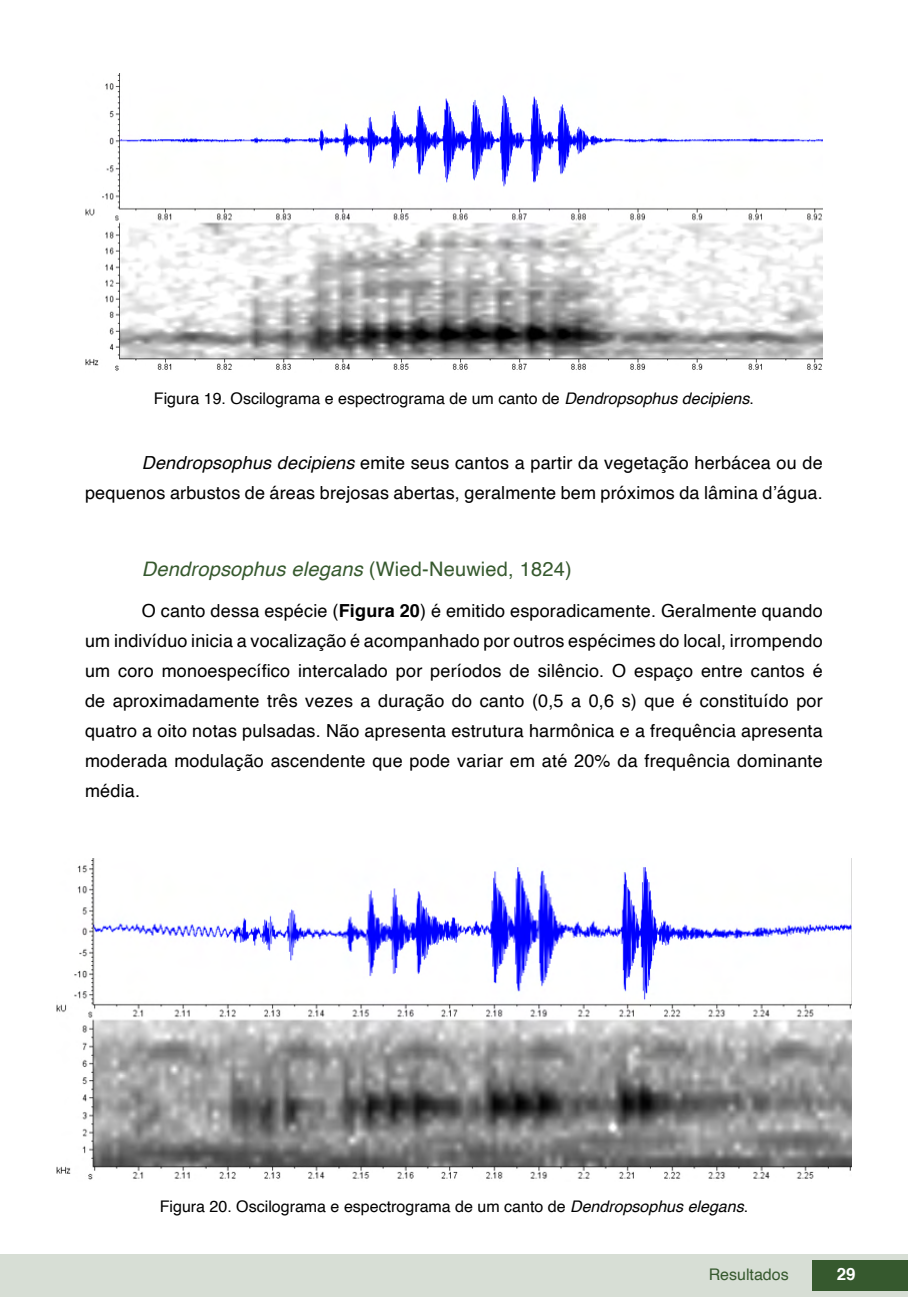
<style>
.page{position:relative;width:908px;height:1304px;background:#fff}
.page>*{position:absolute;margin:0;border:0;box-sizing:border-box;transform-origin:0 0}
.tit_3{font:italic 20px "Helvetica";letter-spacing:.01em;color:#36592e}
.txt{font:18px/30px "Helvetica";letter-spacing:.01em;color:#000;text-align:right}
.t1{font:700 16.8px "Helvetica";color:#fff}
.imagens_graf_tab{font:16px "Helvetica";color:#000}
.t2{font:16px "Helvetica";color:#36592e}
.s1{font-style:italic}
.s2{font-style:normal}
.s3{font-weight:700}
</style>
<div class="page">
<div style="left:0;top:1254px;width:906px;height:43px;background:#d7ded5"></div>
<div style="left:812px;top:1261px;width:95px;height:30px;background:#36592e"></div>
<img style="left:85px;top:74px;width:737px;height:297px">
<img style="left:57px;top:859px;width:793px;height:321px">
<p class="imagens_graf_tab" style="left:154px;top:386px;width:601px">Figura 19. Oscilograma e espectrograma de um canto de <span class="s1">Dendropsophus decipiens</span>.</p>
<p class="txt" style="left:85px;top:448px;width:738px"><span class="s1">Dendropsophus decipiens</span> emite seus cantos a partir da vegetação herbácea ou de pequenos arbustos de áreas brejosas abertas, geralmente bem próximos da lâmina d’água.</p>
<p class="tit_3" style="left:142px;top:553px;width:431px">Dendropsophus elegans <span class="s2">(Wied-Neuwied, 1824)</span></p>
<p class="txt" style="left:85px;top:596px;width:738px;text-align:justify;text-indent:57px">O canto dessa espécie (<span class="s3">Figura 20</span>) é emitido esporadicamente. Geralmente quando um indivíduo inicia a vocalização é acompanhado por outros espécimes do local, irrompendo um coro monoespecífico intercalado por períodos de silêncio. O espaço entre cantos é de aproximadamente três vezes a duração do canto (0,5 a 0,6 s) que é constituído por quatro a oito notas pulsadas. Não apresenta estrutura harmônica e a frequência apresenta moderada modulação ascendente que pode variar em até 20% da frequência dominante média.</p>
<p class="imagens_graf_tab" style="left:160px;top:1194px;width:589px">Figura 20. Oscilograma e espectrograma de um canto de <span class="s1">Dendropsophus elegans</span>.</p>
<p class="t2" style="left:708px;top:1262px;width:82px">Resultados</p>
<p class="t1" style="left:836px;top:1261px;width:20px">29</p>
</div>
